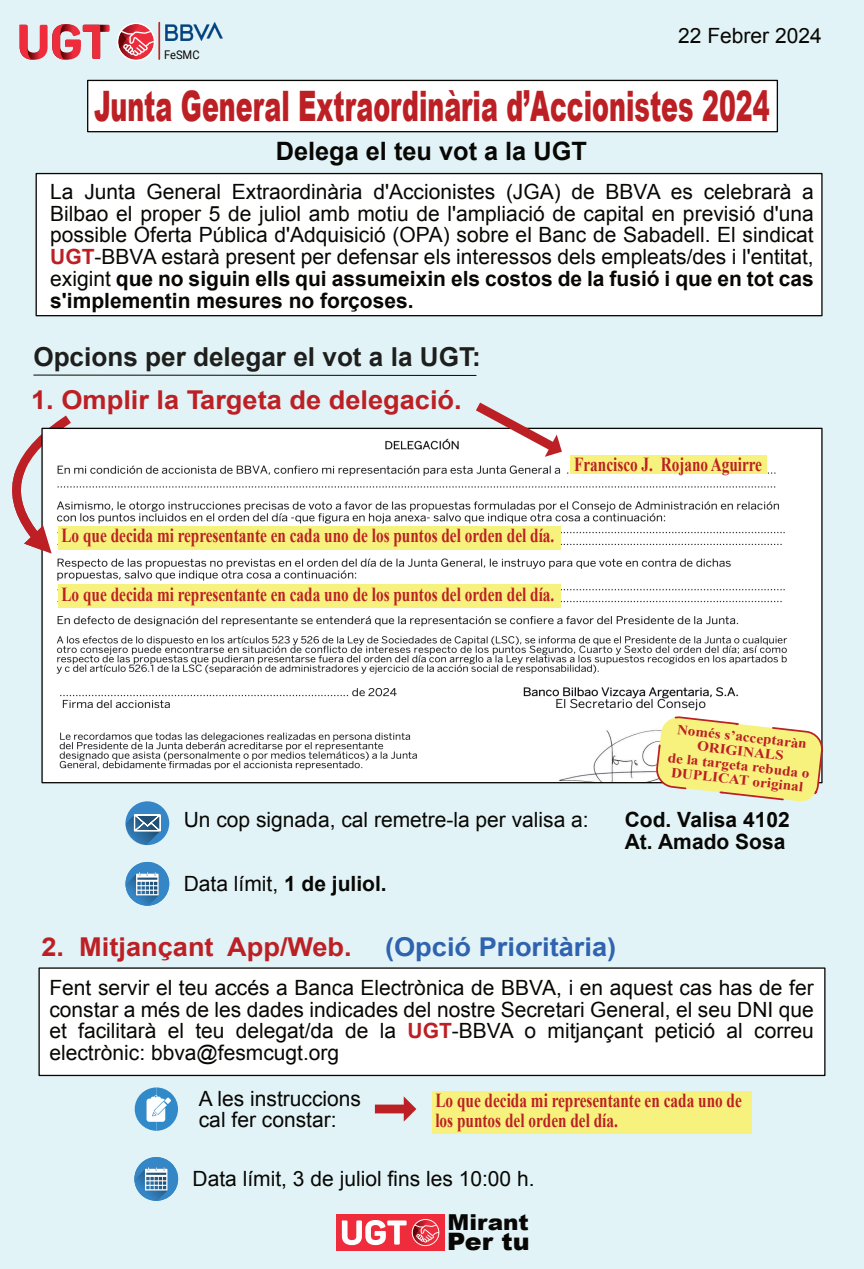
<style>
.page{position:relative;width:864px;height:1269px;background:#e1f3f7}
.page>*{position:absolute;margin:0;border:0;box-sizing:border-box;transform-origin:0 0}
.t1{font:900 42px "Arial";color:#bc2024;scale:.6 1}
.t2{font:700 26.07px "Arial";color:rgb(8 7 4/.9)}
.t3{font:700 25.9px "Arial";color:#bc2024;scale:1.05 1}
.t4{font:700 25.9px "Arial";color:#2f63af;scale:1.05 1}
.t5{font:700 25.38px "Arial";color:#080704}
.t6{font:900 23.97px "Arial";color:#080704;scale:1.06 1}
.t7{font:900 21.88px "Arial";color:#080704;scale:1.06 1}
.t8{font:21px/21.7px "Arial";color:#080704;text-align:justify}
.t9{font:700 21px/21.7px "Arial";color:#080704}
.t10{font:700 19.78px/20.7px "Times New Roman";color:#bc2024;scale:.77 1}
.t11{font:700 13.83px/14.5px "Times New Roman";color:#bc2024;text-align:center;scale:1.1 1}
.t12{font:11.9px "Roboto";color:#080704;scale:.93 1}
.s1{font-weight:700;color:#bc2024}
.s2{font-weight:700}
</style>
<div class="page">
<img style="left:43px;top:430px;width:778px;height:351px">
<div style="left:58px;top:526px;width:502px;height:23px;background:#f7f27e"></div>
<div style="left:58px;top:585px;width:502px;height:23px;background:#f7f27e"></div>
<div style="left:571px;top:455px;width:196px;height:18px;background:#f7f27e"></div>
<svg style="left:117px;top:23px;width:38px;height:38px"></svg>
<svg style="left:20px;top:24px;width:90px;height:36px"></svg>
<img style="left:165px;top:23px;width:57px;height:18px">
<hr style="left:158px;top:23px;width:2px;height:36px;background:#b92a24">
<div style="left:87px;top:80px;width:691px;height:52px;background:#fff;border:1px solid #080704"></div>
<div style="left:36px;top:173px;width:787px;height:143px;background:#fff;border:1px solid #080704"></div>
<div style="left:38px;top:967px;width:787px;height:109px;background:#fff;border:1px solid #080704"></div>
<hr style="left:34px;top:375px;width:442px;height:1px;background:#080704">
<div style="left:125px;top:862px;width:44px;height:44px;background:#3586c7;border-radius:50%"></div>
<svg style="left:125px;top:872px;width:34px;height:34px"></svg>
<div style="left:134px;top:1157px;width:44px;height:44px;background:#3586c7;border-radius:50%"></div>
<svg style="left:134px;top:1167px;width:34px;height:34px"></svg>
<div style="left:125px;top:801px;width:44px;height:44px;background:#3586c7;border-radius:50%"></div>
<svg style="left:125px;top:813px;width:37px;height:32px"></svg>
<svg style="left:476px;top:403px;width:86px;height:54px"></svg>
<svg style="left:12px;top:415px;width:65px;height:139px"></svg>
<svg style="left:654px;top:714px;width:169px;height:88px"></svg>
<div style="left:432px;top:1091px;width:319px;height:42px;background:#f7f27e"></div>
<svg style="left:375px;top:1096px;width:41px;height:25px"></svg>
<svg style="left:135px;top:1087px;width:43px;height:44px"></svg>
<div style="left:336px;top:1214px;width:109px;height:36px;background:#ee2c3b"></div>
<svg style="left:342px;top:1219px;width:97px;height:27px"></svg>
<p class="t12" style="left:164px;top:50px;width:40px">FeSMC</p>
<p class="t8" style="left:678px;top:27px;width:145px">22 Febrer 2024</p>
<h1 class="t1" style="left:94px;top:91px;width:1127px">Junta General Extraordinària d’Accionistes 2024</h1>
<p class="t5" style="left:276px;top:142px;width:313px">Delega el teu vot a la UGT</p>
<p class="t8" style="left:50px;top:183px;width:765px">La Junta General Extraordinària d'Accionistes (JGA) de BBVA es celebrarà a Bilbao el proper 5 de juliol amb motiu de l'ampliació de capital en previsió d'una possible Oferta Pública d'Adquisició (OPA) sobre el Banc de Sabadell. El sindicat <span class="s1">UGT</span>-BBVA estarà present per defensar els interessos dels empleats/des i l'entitat, exigint <span class="s2">que no siguin ells qui assumeixin els costos de la fusió i que en tot cas s'implementin mesures no forçoses.</span></p>
<p class="t2" style="left:33px;top:347px;width:449px">Opcions per delegar el vot a la UGT:</p>
<p class="t3" style="left:31px;top:390px;width:412px">1. Omplir la Targeta de delegació.</p>
<p class="t10" style="left:574px;top:456px;width:246px">Francisco J. Rojano Aguirre</p>
<p class="t10" style="left:61px;top:527px;width:642px">Lo que decida mi representante en cada uno de los puntos del orden del día.</p>
<p class="t10" style="left:61px;top:586px;width:642px">Lo que decida mi representante en cada uno de los puntos del orden del día.</p>
<p class="t11" style="left:672px;top:723px;width:131px;rotate:6deg">Només s’acceptaràn<br>ORIGINALS<br>de la targeta rebuda o<br>DUPLICAT original</p>
<p class="t8" style="left:184px;top:811px;width:407px">Un cop signada, cal remetre-la per valisa a:</p>
<p class="t9" style="left:625px;top:811px;width:167px">Cod. Valisa 4102<br>At. Amado Sosa</p>
<p class="t8" style="left:184px;top:874px;width:205px">Data límit, <span class="s2">1 de juliol.</span></p>
<p class="t3" style="left:41px;top:937px;width:297px">2. Mitjançant App/Web.</p>
<p class="t4" style="left:385px;top:937px;width:222px">(Opció Prioritària)</p>
<p class="t8" style="left:49px;top:978px;width:766px">Fent servir el teu accés a Banca Electrònica de BBVA, i en aquest cas has de fer constar a més de les dades indicades del nostre Secretari General, el seu DNI que et facilitarà el teu delegat/da de la <span class="s1">UGT</span>-BBVA o mitjançant petició al correu electrònic: bbva@fesmcugt.org</p>
<p class="t8" style="left:199px;top:1089px;width:164px">A les instruccions cal fer constar:</p>
<p class="t10" style="left:435px;top:1092px;width:400px">Lo que decida mi representante en cada uno de los puntos del orden del día.</p>
<p class="t8" style="left:193px;top:1169px;width:344px">Data límit, 3 de juliol fins les 10:00 h.</p>
<p class="t7" style="left:447px;top:1214px;width:78px">Mirant</p>
<p class="t6" style="left:447px;top:1233px;width:79px">Per tu</p>
</div>
